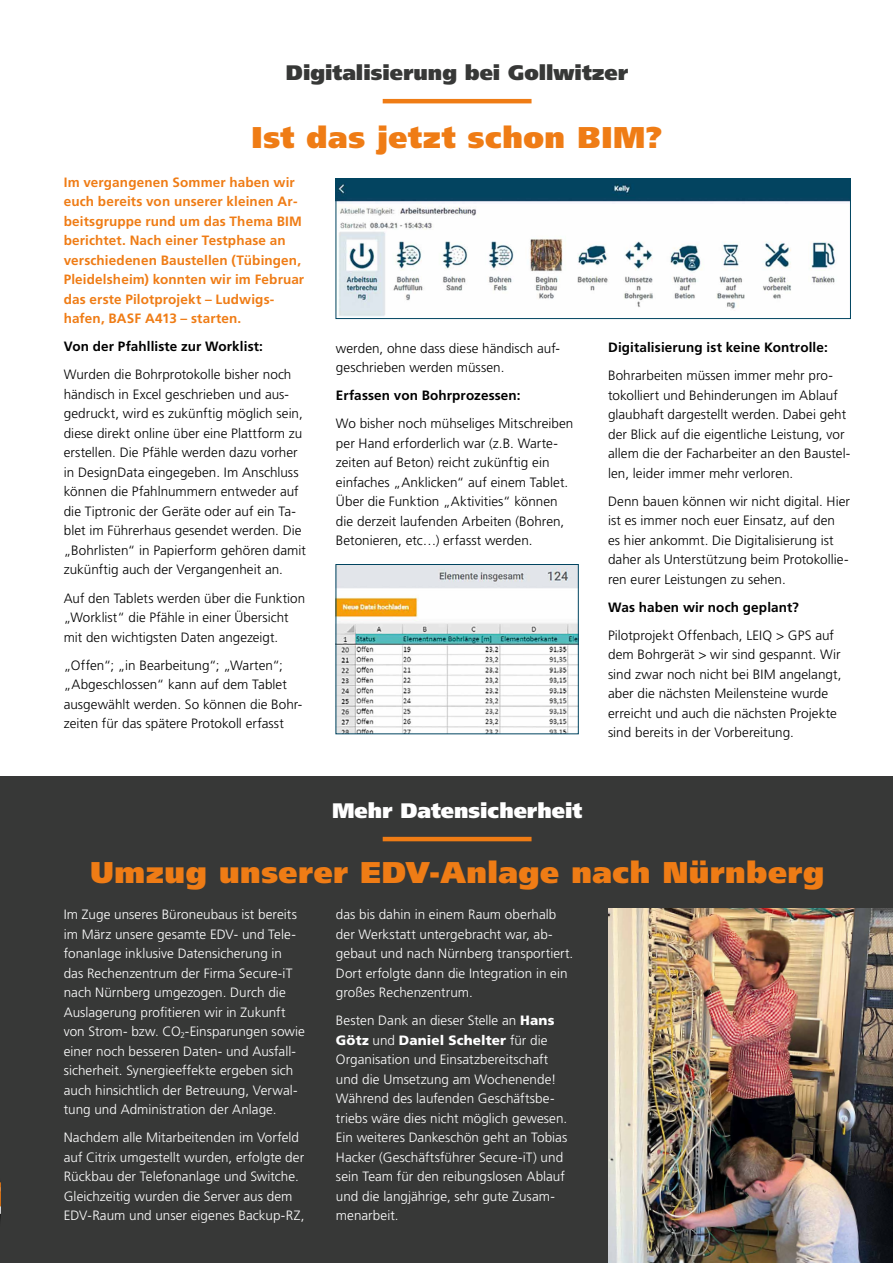
<style>
.page{position:relative;width:893px;height:1263px;background:#fff}
.page>*{position:absolute;margin:0;border:0;box-sizing:border-box;transform-origin:0 0}
.t1{font:900 30px "Frutiger";letter-spacing:.02em;color:#ef7c15}
.t2{font:900 21px "Frutiger";color:#373837}
.t3{font:900 21px "Frutiger";color:#fff}
.t4{font:300 13.5px/19.5px "Frutiger";letter-spacing:.005em;color:#000}
.t5{font:300 13.5px/19.5px "Frutiger";color:#fff}
.t6{font:700 13.5px/19.5px "Frutiger";letter-spacing:.01em;color:#ef7c15}
.t7{font:700 13.5px "Frutiger";letter-spacing:.01em;color:#000}
.s1{font-weight:900}
</style>
<div class="page">
<div style="left:1px;top:776px;width:892px;height:487px;background:#373837"></div>
<hr style="left:383px;top:99px;width:148px;height:4px;background:#ef7c15">
<hr style="left:383px;top:837px;width:148px;height:4px;background:#ef7c15">
<img style="left:608px;top:909px;width:285px;height:354px">
<img style="left:338px;top:566px;width:239px;height:166px">
<div style="left:336px;top:564px;width:243px;height:170px;border:1px solid #004460"></div>
<img style="left:338px;top:180px;width:511px;height:137px">
<div style="left:336px;top:178px;width:515px;height:141px;border:1px solid #004460"></div>
<hr style="left:0;top:1177px;width:1px;height:80px;background:#000;opacity:.83">
<svg style="left:0;top:1182px;width:1px;height:32px"></svg>
<h2 class="t2" style="left:286px;top:60px;width:344px">Digitalisierung bei Gollwitzer</h2>
<h1 class="t1" style="left:252px;top:119px;width:412px">Ist das jetzt schon BIM?</h1>
<p class="t6" style="left:64px;top:172px;width:242px">Im vergangenen Sommer haben wir euch bereits von unserer kleinen Ar&shy;beitsgruppe rund um das Thema BIM berichtet. Nach einer Testphase an verschiedenen Baustellen (Tübingen, Pleidelsheim) konnten wir im Februar das erste Pilotprojekt – Ludwigs&shy;hafen, BASF A413 – starten.</p>
<p class="t7" style="left:64px;top:339px;width:201px">Von der Pfahlliste zur Worklist:</p>
<p class="t4" style="left:64px;top:365px;width:244px">Wurden die Bohrprotokolle bisher noch händisch in Excel geschrieben und aus&shy;gedruckt, wird es zukünftig möglich sein, diese direkt online über eine Plattform zu erstellen. Die Pfähle werden dazu vorher in DesignData eingegeben. Im Anschluss können die Pfahlnummern entweder auf die Tiptronic der Geräte oder auf ein Ta&shy;blet im Führerhaus gesendet werden. Die „Bohrlisten“ in Papierform gehören damit zukünftig auch der Vergangenheit an.</p>
<p class="t4" style="left:64px;top:588px;width:243px">Auf den Tablets werden über die Funktion „Worklist“ die Pfähle in einer Übersicht mit den wichtigsten Daten angezeigt.</p>
<p class="t4" style="left:64px;top:655px;width:240px">„Offen“; „in Bearbeitung“; „Warten“; „Abgeschlossen“ kann auf dem Tablet ausgewählt werden. So können die Bohr&shy;zeiten für das spätere Protokoll erfasst</p>
<p class="t4" style="left:336px;top:338px;width:226px">werden, ohne dass diese händisch auf&shy;geschrieben werden müssen.</p>
<p class="t7" style="left:336px;top:387px;width:186px">Erfassen von Bohrprozessen:</p>
<p class="t4" style="left:336px;top:414px;width:239px">Wo bisher noch mühseliges Mitschreiben per Hand erforderlich war (z.B. Warte&shy;zeiten auf Beton) reicht zukünftig ein einfaches „Anklicken“ auf einem Tablet.<br>Über die Funktion „Aktivities“ können die derzeit laufenden Arbeiten (Bohren, Betonieren, etc…) erfasst werden.</p>
<h2 class="t3" style="left:332px;top:797px;width:252px">Mehr Datensicherheit</h2>
<p class="t7" style="left:608px;top:340px;width:221px">Digitalisierung ist keine Kontrolle:</p>
<p class="t4" style="left:608px;top:366px;width:244px">Bohrarbeiten müssen immer mehr pro&shy;tokolliert und Behinderungen im Ablauf glaubhaft dargestellt werden. Dabei geht der Blick auf die eigentliche Leistung, vor allem die der Facharbeiter an den Baustel&shy;len, leider immer mehr verloren.</p>
<p class="t4" style="left:608px;top:491px;width:244px">Denn bauen können wir nicht digital. Hier ist es immer noch euer Einsatz, auf den es hier ankommt. Die Digitalisierung ist daher als Unterstützung beim Protokollie&shy;ren eurer Leistungen zu sehen.</p>
<p class="t7" style="left:608px;top:599px;width:192px">Was haben wir noch geplant?</p>
<p class="t4" style="left:608px;top:625px;width:235px">Pilotprojekt Offenbach, LEIQ &gt; GPS auf dem Bohrgerät &gt; wir sind gespannt. Wir sind zwar noch nicht bei BIM angelangt, aber die nächsten Meilensteine wurde erreicht und auch die nächsten Projekte sind bereits in der Vorbereitung.</p>
<h1 class="t1" style="left:90px;top:854px;width:736px">Umzug unserer EDV-Anlage nach Nürnberg</h1>
<p class="t5" style="left:64px;top:905px;width:243px">Im Zuge unseres Büroneubaus ist bereits im März unsere gesamte EDV- und Tele&shy;fonanlage inklusive Datensicherung in<br>das Rechenzentrum der Firma Secure-iT nach Nürnberg umgezogen. Durch die Auslagerung profitieren wir in Zukunft von Strom- bzw. CO<sub>2</sub>-Einsparungen sowie einer noch besseren Daten- und Ausfall&shy;sicherheit. Synergieeffekte ergeben sich auch hinsichtlich der Betreuung, Verwal&shy;tung und Administration der Anlage.</p>
<p class="t5" style="left:64px;top:1128px;width:242px">Nachdem alle Mitarbeitenden im Vorfeld auf Citrix umgestellt wurden, erfolgte der Rückbau der Telefonanlage und Switche.<br>Gleichzeitig wurden die Server aus dem EDV-Raum und unser eigenes Backup-RZ,</p>
<p class="t5" style="left:336px;top:905px;width:239px">das bis dahin in einem Raum oberhalb der Werkstatt untergebracht war, ab&shy;gebaut und nach Nürnberg transportiert.<br>Dort erfolgte dann die Integration in ein großes Rechenzentrum.</p>
<p class="t5" style="left:336px;top:1011px;width:233px">Besten Dank an dieser Stelle an <span class="s1">Hans Götz</span> und <span class="s1">Daniel Schelter</span> für die Organisation und Einsatzbereitschaft und die Umsetzung am Wochenende!<br>Während des laufenden Geschäftsbe&shy;triebs wäre dies nicht möglich gewesen.<br>Ein weiteres Dankeschön geht an Tobias Hacker (Geschäftsführer Secure-iT) und sein Team für den reibungslosen Ablauf und die langjährige, sehr gute Zusam&shy;menarbeit.</p>
</div>
